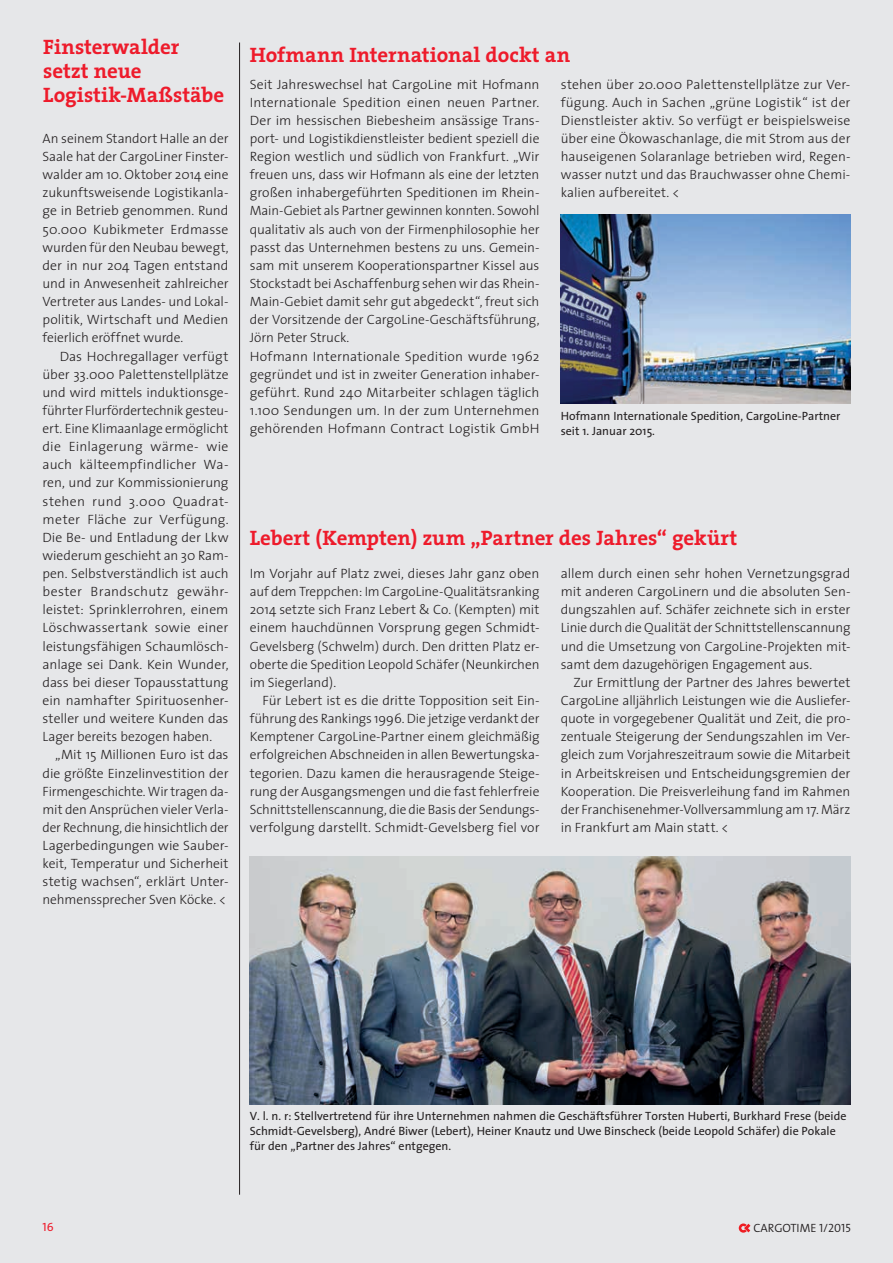
<style>
.page{position:relative;width:893px;height:1263px;background:#e6e7e9}
.page>*{position:absolute;margin:0;border:0;box-sizing:border-box;transform-origin:0 0}
.t1{font:700 21px/24px "The Serif";color:#ee1b2b}
.t2{font:300 13.5px/18.1px "The Sans";color:#231f20;text-align:justify}
.t3{font:12px/15px "The Sans";color:#231f20}
.t4{font:12px "The Sans Semi Light Caps";color:#231f20}
.t5{font:12px "The Sans Caps";color:#ee1b2b}
</style>
<div class="page">
<svg style="left:739px;top:1223px;width:12px;height:10px"></svg>
<img style="left:250px;top:856px;width:600px;height:248px">
<img style="left:561px;top:214px;width:289px;height:190px">
<hr style="left:239px;top:43px;width:1px;height:1152px;background:#231f20">
<h1 class="t1" style="left:43px;top:35px;width:182px">Finsterwalder setzt neue<br>Logistik-Maßstäbe</h1>
<p class="t2" style="left:43px;top:129px;width:188px">An seinem Standort Halle an der Saale hat der CargoLiner Finster&shy;walder am 10. Oktober 2014 eine zukunftsweisende Logistikanla&shy;ge in Betrieb genommen. Rund 50.000 Kubikmeter Erdmasse wurden für den Neubau bewegt, der in nur 204 Tagen entstand und in Anwesenheit zahlreicher Vertreter aus Landes- und Lokal&shy;politik, Wirtschaft und Medien feierlich eröffnet wurde.</p>
<p class="t2" style="left:43px;top:346px;width:188px;text-indent:17px">Das Hochregallager verfügt über 33.000 Palettenstellplätze und wird mittels induktionsge&shy;führter Flurfördertechnik gesteu&shy;ert. Eine Klimaanlage ermöglicht die Einlagerung wärme- wie auch kälteempfindlicher Wa&shy;ren, und zur Kommissionierung stehen rund 3.000 Quadrat&shy;meter Fläche zur Verfügung.<br>Die Be- und Entladung der Lkw wiederum geschieht an 30 Ram&shy;pen. Selbstverständlich ist auch bester Brandschutz gewähr&shy;leistet: Sprinklerrohren, einem Löschwassertank sowie einer leistungsfähigen Schaumlösch&shy;anlage sei Dank. Kein Wunder, dass bei dieser Topausstattung ein namhafter Spirituosenher&shy;steller und weitere Kunden das Lager bereits bezogen haben.</p>
<p class="t2" style="left:43px;top:745px;width:188px;text-indent:13px">„Mit 15 Millionen Euro ist das die größte Einzelinvestition der Firmengeschichte. Wir tragen da&shy;mit den Ansprüchen vieler Verla&shy;der Rechnung, die hinsichtlich der Lagerbedingungen wie Sauber&shy;keit, Temperatur und Sicherheit stetig wachsen“, erklärt Unter&shy;nehmenssprecher Sven Köcke. &lt;</p>
<h1 class="t1" style="left:250px;top:42px;width:322px">Hofmann International dockt an</h1>
<p class="t2" style="left:561px;top:74px;width:291px">stehen über 20.000 Palettenstellplätze zur Ver&shy;fügung. Auch in Sachen „grüne Logistik“ ist der Dienstleister aktiv. So verfügt er beispielsweise über eine Ökowaschanlage, die mit Strom aus der hauseigenen Solaranlage betrieben wird, Regen&shy;wasser nutzt und das Brauchwasser ohne Chemi&shy;kalien aufbereitet. &lt;</p>
<p class="t2" style="left:250px;top:74px;width:291px;text-align:left">Seit Jahreswechsel hat CargoLine mit Hofmann Internationale Spedition einen neuen Partner.<br>Der im hessischen Biebesheim ansässige Trans&shy;port- und Logistikdienstleister bedient speziell die Region westlich und südlich von Frankfurt. „Wir freuen uns, dass wir Hofmann als eine der letzten großen inhabergeführten Speditionen im Rhein-Main-Gebiet als Partner gewinnen konnten. Sowohl qualitativ als auch von der Firmenphilosophie her passt das Unternehmen bestens zu uns. Gemein&shy;sam mit unserem Kooperationspartner Kissel aus Stockstadt bei Aschaffenburg sehen wir das Rhein-Main-Gebiet damit sehr gut abgedeckt“, freut sich der Vorsitzende der CargoLine-Geschäftsführung, Jörn Peter Struck.<br>Hofmann Internationale Spedition wurde 1962 gegründet und ist in zweiter Generation inhaber&shy;geführt. Rund 240 Mitarbeiter schlagen täglich 1.100 Sendungen um. In der zum Unternehmen gehörenden Hofmann Contract Logistik GmbH</p>
<p class="t3" style="left:561px;top:408px;width:281px">Hofmann Internationale Spedition, CargoLine-Partner seit 1. Januar 2015.</p>
<h1 class="t1" style="left:250px;top:525px;width:489px">Lebert (Kempten) zum „Partner des Jahres“ gekürt</h1>
<p class="t2" style="left:250px;top:564px;width:291px">Im Vorjahr auf Platz zwei, dieses Jahr ganz oben auf dem Treppchen: Im CargoLine-Qualitätsranking 2014 setzte sich Franz Lebert &amp; Co. (Kempten) mit einem hauchdünnen Vorsprung gegen Schmidt-Gevelsberg (Schwelm) durch. Den dritten Platz er&shy;oberte die Spedition Leopold Schäfer (Neunkirchen im Siegerland).</p>
<p class="t2" style="left:250px;top:691px;width:291px;text-indent:13px">Für Lebert ist es die dritte Topposition seit Ein&shy;führung des Rankings 1996. Die jetzige verdankt der Kemptener CargoLine-Partner einem gleichmäßig erfolgreichen Abschneiden in allen Bewertungska&shy;tegorien. Dazu kamen die herausragende Steige&shy;rung der Ausgangsmengen und die fast fehlerfreie Schnittstellenscannung, die die Basis der Sendungs&shy;verfolgung darstellt. Schmidt-Gevelsberg fiel vor</p>
<p class="t2" style="left:561px;top:564px;width:291px">allem durch einen sehr hohen Vernetzungsgrad mit anderen CargoLinern und die absoluten Sen&shy;dungszahlen auf. Schäfer zeichnete sich in erster Linie durch die Qualität der Schnittstellenscannung und die Umsetzung von CargoLine-Projekten mit&shy;samt dem dazugehörigen Engagement aus.</p>
<p class="t2" style="left:561px;top:673px;width:291px;text-indent:13px">Zur Ermittlung der Partner des Jahres bewertet CargoLine alljährlich Leistungen wie die Ausliefer&shy;quote in vorgegebener Qualität und Zeit, die pro&shy;zentuale Steigerung der Sendungszahlen im Ver&shy;gleich zum Vorjahreszeitraum sowie die Mitarbeit in Arbeitskreisen und Entscheidungsgremien der Kooperation. Die Preisverleihung fand im Rahmen der Franchisenehmer-Vollversammlung am 17. März in Frankfurt am Main statt. &lt;</p>
<p class="t3" style="left:250px;top:1108px;width:598px">V. l. n. r: Stellvertretend für ihre Unternehmen nahmen die Geschäftsführer Torsten Huberti, Burkhard Frese (beide<br>Schmidt-Gevelsberg), André Biwer (Lebert), Heiner Knautz und Uwe Binscheck (beide Leopold Schäfer) die Pokale für den „Partner des Jahres“ entgegen.</p>
<p class="t5" style="left:43px;top:1217px;width:13px">16</p>
<p class="t4" style="left:754px;top:1218px;width:99px">CARGOTIME 1/2015</p>
</div>
